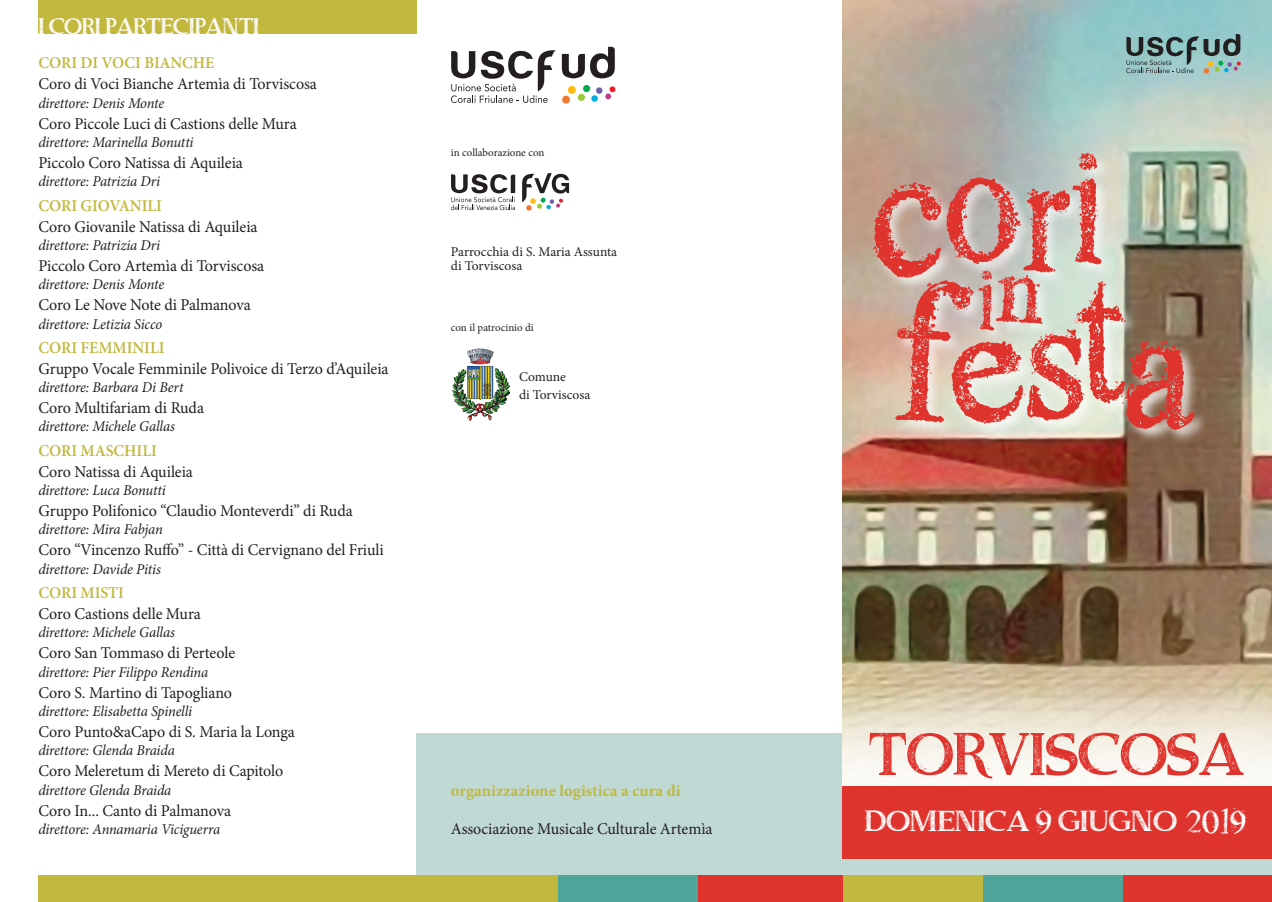
<style>
.page{position:relative;width:1272px;height:902px;background:#fff}
.page>*{position:absolute;margin:0;border:0;box-sizing:border-box;transform-origin:0 0}
.t1{font:60px "Dust Serif";color:#df342e;scale:.9 1}
.t2{font:28.95px "Dust Serif";color:#fff;scale:.94 1}
.t3{font:22.5px "Dust Serif";letter-spacing:-.01em;color:#fff;scale:.9 1}
.t4{font:16.5px "Minion Pro";letter-spacing:-.005em;color:#231f20}
.t5{font:600 16.5px "Minion Pro";letter-spacing:-.005em;color:#c1b83d}
.t6{font:700 16.5px "Minion Pro";color:#c1b83d}
.t7{font:italic 15px "Minion Pro";letter-spacing:-.015em;color:#231f20}
.t8{font:13.5px/18px "Minion Pro";color:#231f20}
.t9{font:10.8px "Minion Pro";color:#231f20}
</style>
<div class="page">
<div style="left:417px;top:733px;width:854px;height:164px;background:#c0d9d5"></div>
<img style="left:842px;top:0;width:429px;height:689px">
<svg style="left:842px;top:689px;width:429px;height:96px;background:#eee8d9"></svg>
<div style="left:870px;top:151px;width:338px;height:293px;background:#fff;opacity:.79"></div>
<img style="left:873px;top:153px;width:321px;height:277px">
<svg style="left:1126px;top:34px;width:114px;height:40px;background:#7a9b99"></svg>
<div style="left:842px;top:785px;width:429px;height:72px;background:#df342e"></div>
<div style="left:982px;top:875px;width:141px;height:26px;background:#50a59b"></div>
<div style="left:842px;top:875px;width:140px;height:26px;background:#c1b83d"></div>
<div style="left:1123px;top:875px;width:148px;height:26px;background:#df342e"></div>
<div style="left:557px;top:875px;width:140px;height:26px;background:#50a59b"></div>
<div style="left:417px;top:875px;width:140px;height:26px;background:#c1b83d"></div>
<div style="left:697px;top:875px;width:145px;height:26px;background:#df342e"></div>
<svg style="left:451px;top:174px;width:64px;height:36px"></svg>
<svg style="left:522px;top:173px;width:47px;height:37px"></svg>
<div style="left:562px;top:96px;width:8px;height:8px;background:#f37932;border-radius:50%"></div>
<div style="left:578px;top:94px;width:7px;height:7px;background:#99ca3b;border-radius:50%"></div>
<div style="left:591px;top:95px;width:6px;height:7px;background:#00acdd;border-radius:50%"></div>
<div style="left:568px;top:86px;width:8px;height:8px;background:#fdbc12;border-radius:50%"></div>
<div style="left:583px;top:85px;width:7px;height:7px;background:#00ab4d;border-radius:50%"></div>
<div style="left:596px;top:87px;width:6px;height:7px;background:#6e5fa9;border-radius:50%"></div>
<svg style="left:605px;top:86px;width:10px;height:13px"></svg>
<svg style="left:562px;top:47px;width:52px;height:31px"></svg>
<svg style="left:451px;top:50px;width:105px;height:53px"></svg>
<div style="left:38px;top:875px;width:379px;height:26px;background:#c1b83d"></div>
<div style="left:38px;top:0;width:379px;height:34px;background:#c1b83d"></div>
<img style="left:452px;top:348px;width:57px;height:73px">
<h3 class="t3" style="left:38px;top:16px;width:247px">I CORI PARTECIPANTI</h3>
<p class="t5" style="left:38px;top:52px;width:177px">CORI DI VOCI BIANCHE</p>
<p class="t4" style="left:38px;top:73px;width:280px">Coro di Voci Bianche Artemìa di Torviscosa</p>
<p class="t7" style="left:38px;top:93px;width:127px">direttore: Denis Monte</p>
<p class="t4" style="left:38px;top:112px;width:260px">Coro Piccole Luci di Castions delle Mura</p>
<p class="t7" style="left:38px;top:132px;width:157px">direttore: Marinella Bonutti</p>
<p class="t4" style="left:38px;top:152px;width:206px">Piccolo Coro Natissa di Aquileia</p>
<p class="t7" style="left:38px;top:171px;width:123px">direttore: Patrizia Dri</p>
<p class="t5" style="left:38px;top:194px;width:125px">CORI GIOVANILI</p>
<p class="t4" style="left:38px;top:215px;width:221px">Coro Giovanile Natissa di Aquileia</p>
<p class="t7" style="left:38px;top:235px;width:123px">direttore: Patrizia Dri</p>
<p class="t4" style="left:38px;top:255px;width:227px">Piccolo Coro Artemìa di Torviscosa</p>
<p class="t7" style="left:38px;top:274px;width:127px">direttore: Denis Monte</p>
<p class="t4" style="left:38px;top:294px;width:214px">Coro Le Nove Note di Palmanova</p>
<p class="t7" style="left:38px;top:313px;width:125px">direttore: Letizia Sicco</p>
<p class="t5" style="left:38px;top:336px;width:128px">CORI FEMMINILI</p>
<p class="t4" style="left:38px;top:357px;width:352px">Gruppo Vocale Femminile Polivoice di Terzo d’Aquileia</p>
<p class="t7" style="left:38px;top:377px;width:147px">direttore: Barbara Di Bert</p>
<p class="t4" style="left:38px;top:397px;width:167px">Coro Multifariam di Ruda</p>
<p class="t7" style="left:38px;top:416px;width:138px">direttore: Michele Gallas</p>
<p class="t5" style="left:38px;top:439px;width:120px">CORI MASCHILI</p>
<p class="t4" style="left:38px;top:460px;width:156px">Coro Natissa di Aquileia</p>
<p class="t7" style="left:38px;top:480px;width:129px">direttore: Luca Bonutti</p>
<p class="t4" style="left:38px;top:499px;width:316px">Gruppo Polifonico “Claudio Monteverdi” di Ruda</p>
<p class="t7" style="left:38px;top:519px;width:126px">direttore: Mira Fabjan</p>
<p class="t4" style="left:38px;top:539px;width:347px">Coro “Vincenzo Ruffo” - Città di Cervignano del Friuli</p>
<p class="t7" style="left:38px;top:558px;width:124px">direttore: Davide Pitis</p>
<p class="t5" style="left:38px;top:581px;width:87px">CORI MISTI</p>
<p class="t4" style="left:38px;top:602px;width:164px">Coro Castions delle Mura</p>
<p class="t7" style="left:38px;top:622px;width:138px">direttore: Michele Gallas</p>
<p class="t4" style="left:38px;top:642px;width:198px">Coro San Tommaso di Perteole</p>
<p class="t7" style="left:38px;top:661px;width:171px">direttore: Pier Filippo Rendina</p>
<p class="t4" style="left:38px;top:681px;width:195px">Coro S. Martino di Tapogliano</p>
<p class="t7" style="left:38px;top:700px;width:155px">direttore: Elisabetta Spinelli</p>
<p class="t4" style="left:38px;top:720px;width:258px">Coro Punto&amp;aCapo di S. Maria la Longa</p>
<p class="t7" style="left:38px;top:740px;width:138px">direttore: Glenda Braida</p>
<p class="t4" style="left:38px;top:760px;width:246px">Coro Meleretum di Mereto di Capitolo</p>
<p class="t7" style="left:38px;top:779px;width:134px">direttore Glenda Braida</p>
<p class="t4" style="left:38px;top:799px;width:194px">Coro In... Canto di Palmanova</p>
<p class="t7" style="left:38px;top:818px;width:183px">direttore: Annamaria Viciguerra</p>
<p class="t9" style="left:451px;top:145px;width:95px">in collaborazione con</p>
<p class="t8" style="left:451px;top:245px;width:168px;line-height:13.8px">Parrocchia di S. Maria Assunta di Torviscosa</p>
<p class="t9" style="left:451px;top:320px;width:84px">con il patrocinio di</p>
<p class="t8" style="left:519px;top:367px;width:73px">Comune<br>di Torviscosa</p>
<p class="t6" style="left:451px;top:779px;width:231px">organizzazione logistica a cura di</p>
<p class="t4" style="left:451px;top:817px;width:263px">Associazione Musicale Culturale Artemìa</p>
<h1 class="t1" style="left:868px;top:726px;width:419px">TORVISCOSA</h1>
<h2 class="t2" style="left:864px;top:807px;width:406px">DOMENICA 9 GIUGNO 2019</h2>
</div>
